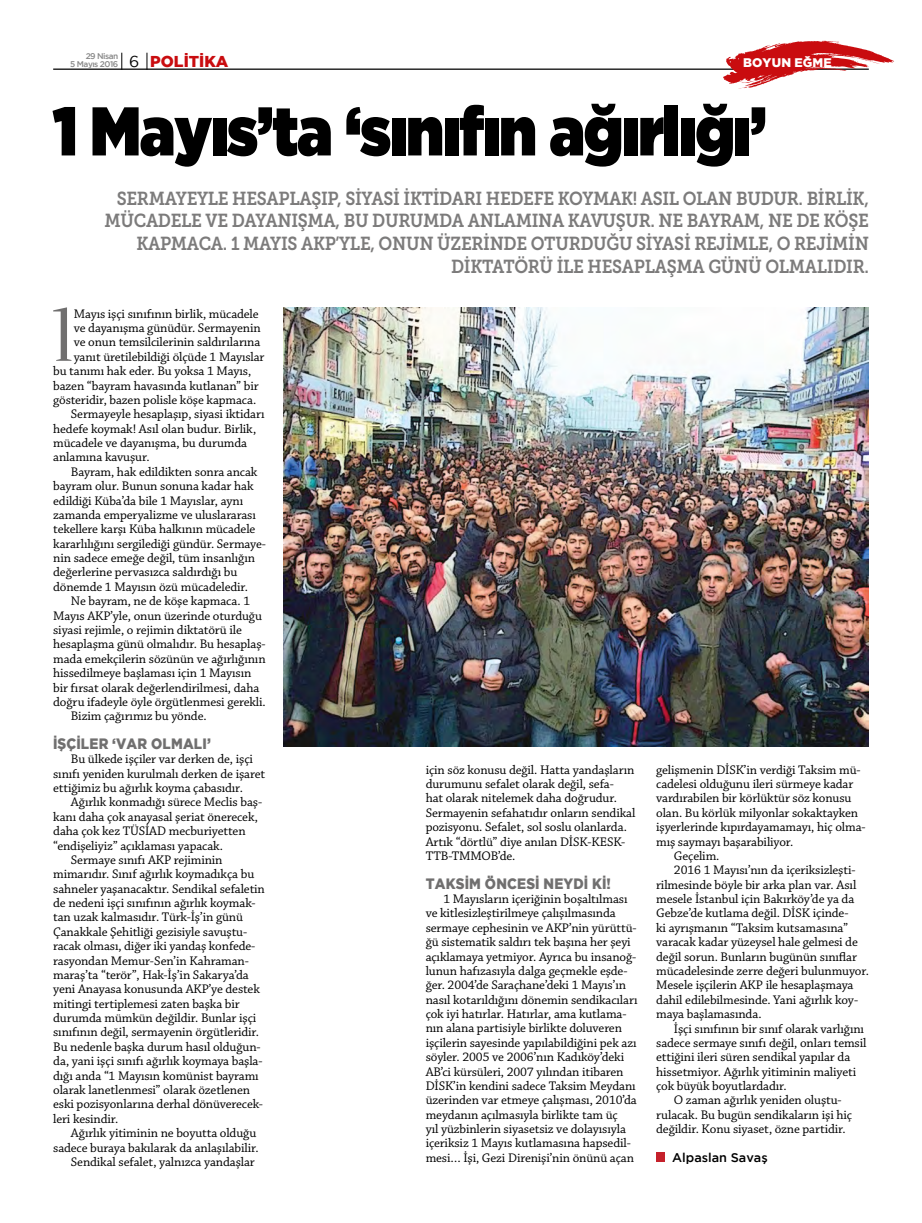
<style>
.page{position:relative;width:922px;height:1223px;background:#fff}
.page>*{position:absolute;margin:0;border:0;box-sizing:border-box;transform-origin:0 0}
.t1{font:74.75px "Oranienbaum";color:#706f6f}
.t2{font:900 68.75px "Gotham";letter-spacing:-.02em;color:#000;scale:.85 1}
.t3{font:18.75px/22.5px "Museo Slab 700";letter-spacing:-.02em;color:#7c7b7b;text-align:right;scale:.9 1}
.t4{font:800 15px "Gotham";letter-spacing:.015em;color:#706f6f;scale:.9 1}
.t5{font:13.12px/14.4px "Chaparral Pro";letter-spacing:-.01em;color:#000}
.t6{font:500 12.62px "Gotham";color:#000}
.t7{font:800 12.38px "Gotham";letter-spacing:.015em;color:#fff}
.t8{font:500 8.25px "Gotham";letter-spacing:-.06em;color:#878787}
.s1{font-weight:400;font-size:15.75px;color:#000}
.s2{font-weight:800;font-size:15.75px;color:#c90c0f}
</style>
<div class="page">
<hr style="left:53px;top:69px;width:815px;height:1px;background:#000">
<svg style="left:121px;top:53px;width:1px;height:17px"></svg>
<svg style="left:147px;top:53px;width:1px;height:17px"></svg>
<svg style="left:722px;top:41px;width:172px;height:48px"></svg>
<div style="left:656px;top:1152px;width:8px;height:9px;background:#c5212b"></div>
<img style="left:283px;top:307px;width:585px;height:439px">
<p class="t8" style="left:86px;top:51px;width:34px">29 Nisan</p>
<p class="t8" style="left:70px;top:59px;width:159px">5 Mayıs 2016 <span class="s1">6</span> <span class="s2">POLİTİKA</span></p>
<p class="t7" style="left:742px;top:56px;width:89px">BOYUN EĞME</p>
<h2 class="t2" style="left:53px;top:91px;width:840px">1 Mayıs’ta ‘sınıfın ağırlığı’</h2>
<p class="t3" style="left:104px;top:187px;width:850px">SERMAYEYLE HESAPLAŞIP, SIYASI IKTIDARI HEDEFE KOYMAK! ASIL OLAN BUDUR. BIRLIK, MÜCADELE VE DAYANIŞMA, BU DURUMDA ANLAMINA KAVUŞUR. NE BAYRAM, NE DE KÖŞE KAPMACA. 1 MAYIS AKP’YLE, ONUN ÜZERINDE OTURDUĞU SIYASI REJIMLE, O REJIMIN DIKTATÖRÜ ILE HESAPLAŞMA GÜNÜ OLMALIDIR.</p>
<h1 class="t1" style="left:52px;top:294px;width:23px">1</h1>
<p class="t5" style="left:74px;top:307px;width:186px">Mayıs işçi sınıfının birlik, mücadele</p>
<p class="t5" style="left:74px;top:321px;width:188px">ve dayanışma günüdür. Sermayenin</p>
<p class="t5" style="left:74px;top:335px;width:188px">ve onun temsilcilerinin saldırılarına</p>
<p class="t5" style="left:74px;top:350px;width:192px">yanıt üretilebildiği ölçüde 1 Mayıslar</p>
<p class="t5" style="left:53px;top:364px;width:200px">bu tanımı hak eder. Bu yoksa 1 Mayıs,</p>
<p class="t5" style="left:53px;top:379px;width:207px">bazen “bayram havasında kutlanan” bir</p>
<p class="t5" style="left:53px;top:393px;width:204px">gösteridir, bazen polisle köşe kapmaca.</p>
<p class="t5" style="left:71px;top:407px;width:195px">Sermayeyle hesaplaşıp, siyasi iktidarı</p>
<p class="t5" style="left:53px;top:422px;width:204px">hedefe koymak! Asıl olan budur. Birlik,</p>
<p class="t5" style="left:53px;top:436px;width:195px">mücadele ve dayanışma, bu durumda</p>
<p class="t5" style="left:53px;top:450px;width:98px">anlamına kavuşur.</p>
<p class="t5" style="left:71px;top:465px;width:188px">Bayram, hak edildikten sonra ancak</p>
<p class="t5" style="left:53px;top:479px;width:202px">bayram olur. Bunun sonuna kadar hak</p>
<p class="t5" style="left:53px;top:494px;width:191px">edildiği Küba’da bile 1 Mayıslar, aynı</p>
<p class="t5" style="left:53px;top:508px;width:204px">zamanda emperyalizme ve uluslararası</p>
<p class="t5" style="left:53px;top:522px;width:204px">tekellere karşı Küba halkının mücadele</p>
<p class="t5" style="left:53px;top:537px;width:214px">kararlılığını sergilediği gündür. Sermaye-</p>
<p class="t5" style="left:53px;top:551px;width:203px">nin sadece emeğe değil, tüm insanlığın</p>
<p class="t5" style="left:53px;top:565px;width:186px">değerlerine pervasızca saldırdığı bu</p>
<p class="t5" style="left:53px;top:580px;width:196px">dönemde 1 Mayısın özü mücadeledir.</p>
<p class="t5" style="left:71px;top:594px;width:181px">Ne bayram, ne de köşe kapmaca. 1</p>
<p class="t5" style="left:53px;top:609px;width:210px">Mayıs AKP’yle, onun üzerinde oturduğu</p>
<p class="t5" style="left:53px;top:623px;width:190px">siyasi rejimle, o rejimin diktatörü ile</p>
<p class="t5" style="left:53px;top:637px;width:214px">hesaplaşma günü olmalıdır. Bu hesaplaş-</p>
<p class="t5" style="left:53px;top:652px;width:214px">mada emekçilerin sözünün ve ağırlığının</p>
<p class="t5" style="left:53px;top:666px;width:200px">hissedilmeye başlaması için 1 Mayısın</p>
<p class="t5" style="left:53px;top:680px;width:208px">bir fırsat olarak değerlendirilmesi, daha</p>
<p class="t5" style="left:53px;top:695px;width:214px">doğru ifadeyle öyle örgütlenmesi gerekli.</p>
<p class="t5" style="left:71px;top:709px;width:137px">Bizim çağırımız bu yönde.</p>
<p class="t4" style="left:53px;top:735px;width:177px">İŞÇİLER ‘VAR OLMALI’</p>
<p class="t5" style="left:53px;top:752px;width:213px;text-indent:18px">Bu ülkede işçiler var derken de, işçi sınıfı yeniden kurulmalı derken de işaret ettiğimiz bu ağırlık koyma çabasıdır.</p>
<p class="t5" style="left:71px;top:795px;width:193px">Ağırlık konmadığı sürece Meclis baş-</p>
<p class="t5" style="left:53px;top:810px;width:206px">kanı daha çok anayasal şeriat önerecek,</p>
<p class="t5" style="left:53px;top:824px;width:194px">daha çok kez TÜSİAD mecburiyetten</p>
<p class="t5" style="left:53px;top:838px;width:171px">“endişeliyiz” açıklaması yapacak.</p>
<p class="t5" style="left:71px;top:853px;width:153px">Sermaye sınıfı AKP rejiminin</p>
<p class="t5" style="left:53px;top:867px;width:202px">mimarıdır. Sınıf ağırlık koymadıkça bu</p>
<p class="t5" style="left:53px;top:881px;width:213px">sahneler yaşanacaktır. Sendikal sefaletin</p>
<p class="t5" style="left:53px;top:896px;width:204px">de nedeni işçi sınıfının ağırlık koymak-</p>
<p class="t5" style="left:53px;top:910px;width:191px">tan uzak kalmasıdır. Türk-İş’in günü</p>
<p class="t5" style="left:53px;top:925px;width:195px">Çanakkale Şehitliği gezisiyle savuştu-</p>
<p class="t5" style="left:53px;top:939px;width:204px">racak olması, diğer iki yandaş konfede-</p>
<p class="t5" style="left:53px;top:953px;width:197px">rasyondan Memur-Sen’in Kahraman-</p>
<p class="t5" style="left:53px;top:968px;width:197px">maraş’ta “terör”, Hak-İş’in Sakarya’da</p>
<p class="t5" style="left:53px;top:982px;width:208px">yeni Anayasa konusunda AKP’ye destek</p>
<p class="t5" style="left:53px;top:996px;width:188px">mitingi tertiplemesi zaten başka bir</p>
<p class="t5" style="left:53px;top:1011px;width:205px">durumda mümkün değildir. Bunlar işçi</p>
<p class="t5" style="left:53px;top:1025px;width:207px">sınıfının değil, sermayenin örgütleridir.</p>
<p class="t5" style="left:53px;top:1040px;width:209px">Bu nedenle başka durum hasıl olduğun-</p>
<p class="t5" style="left:53px;top:1054px;width:211px">da, yani işçi sınıfı ağırlık koymaya başla-</p>
<p class="t5" style="left:53px;top:1068px;width:207px">dığı anda “1 Mayısın komünist bayramı</p>
<p class="t5" style="left:53px;top:1083px;width:198px">olarak lanetlenmesi” olarak özetlenen</p>
<p class="t5" style="left:53px;top:1097px;width:211px">eski pozisyonlarına derhal dönüverecek-</p>
<p class="t5" style="left:53px;top:1111px;width:67px">leri kesindir.</p>
<p class="t5" style="left:71px;top:1126px;width:187px">Ağırlık yitiminin ne boyutta olduğu</p>
<p class="t5" style="left:53px;top:1140px;width:207px">sadece buraya bakılarak da anlaşılabilir.</p>
<p class="t5" style="left:71px;top:1155px;width:185px">Sendikal sefalet, yalnızca yandaşlar</p>
<p class="t5" style="left:425px;top:763px;width:211px">için söz konusu değil. Hatta yandaşların durumunu sefalet olarak değil, sefa-<br>hat olarak nitelemek daha doğrudur.<br>Sermayenin sefahatıdır onların sendikal pozisyonu. Sefalet, sol soslu olanlarda.<br>Artık “dörtlü” diye anılan DİSK-KESK-TTB-TMMOB’de.</p>
<p class="t4" style="left:425px;top:874px;width:11px">TAKSI</p>
<p class="t4" style="left:469px;top:874px;width:62px">M ÖNCESI</p>
<p class="t4" style="left:543px;top:874px;width:22px">NEYDI</p>
<p class="t4" style="left:592px;top:874px;width:22px">KI !</p>
<p class="t5" style="left:425px;top:892px;width:213px;text-indent:18px">1 Mayısların içeriğinin boşaltılması ve kitlesizleştirilmeye çalışılmasında sermaye cephesinin ve AKP’nin yürüttü&shy;ğü sistematik saldırı tek başına her şeyi açıklamaya yetmiyor. Ayrıca bu insanoğ&shy;lunun hafızasıyla dalga geçmekle eşde&shy;ğer. 2004’de Saraçhane’deki 1 Mayıs’ın nasıl kotarıldığını dönemin sendikacıları çok iyi hatırlar. Hatırlar, ama kutlama&shy;nın alana partisiyle birlikte doluveren işçilerin sayesinde yapılabildiğini pek azı söyler. 2005 ve 2006’nın Kadıköy’deki AB’ci kürsüleri, 2007 yılından itibaren DİSK’in kendini sadece Taksim Meydanı üzerinden var etmeye çalışması, 2010’da meydanın açılmasıyla birlikte tam üç<br>yıl yüzbinlerin siyasetsiz ve dolayısıyla içeriksiz 1 Mayıs kutlamasına hapsedil&shy;mesi… İşi, Gezi Direnişi’nin önünü açan</p>
<p class="t5" style="left:656px;top:763px;width:206px">gelişmenin DİSK’in verdiği Taksim mü-</p>
<p class="t5" style="left:656px;top:777px;width:199px">cadelesi olduğunu ileri sürmeye kadar</p>
<p class="t5" style="left:656px;top:791px;width:197px">vardırabilen bir körlüktür söz konusu</p>
<p class="t5" style="left:656px;top:806px;width:203px">olan. Bu körlük milyonlar sokaktayken</p>
<p class="t5" style="left:656px;top:820px;width:211px">işyerlerinde kıpırdayamamayı, hiç olma-</p>
<p class="t5" style="left:656px;top:834px;width:139px">mış saymayı başarabiliyor.</p>
<p class="t5" style="left:673px;top:849px;width:47px">Geçelim.</p>
<p class="t5" style="left:673px;top:863px;width:183px">2016 1 Mayısı’nın da içeriksizleşti-</p>
<p class="t5" style="left:656px;top:878px;width:202px">rilmesinde böyle bir arka plan var. Asıl</p>
<p class="t5" style="left:656px;top:892px;width:200px">mesele İstanbul için Bakırköy’de ya da</p>
<p class="t5" style="left:656px;top:906px;width:194px">Gebze’de kutlama değil. DİSK içinde-</p>
<p class="t5" style="left:656px;top:921px;width:193px">ki ayrışmanın “Taksim kutsamasına”</p>
<p class="t5" style="left:656px;top:935px;width:203px">varacak kadar yüzeysel hale gelmesi de</p>
<p class="t5" style="left:656px;top:949px;width:202px">değil sorun. Bunların bugünün sınıflar</p>
<p class="t5" style="left:656px;top:964px;width:214px">mücadelesinde zerre değeri bulunmuyor.</p>
<p class="t5" style="left:656px;top:978px;width:199px">Mesele işçilerin AKP ile hesaplaşmaya</p>
<p class="t5" style="left:656px;top:992px;width:203px">dahil edilebilmesinde. Yani ağırlık koy-</p>
<p class="t5" style="left:656px;top:1007px;width:107px">maya başlamasında.</p>
<p class="t5" style="left:673px;top:1021px;width:192px">İşçi sınıfının bir sınıf olarak varlığını</p>
<p class="t5" style="left:656px;top:1036px;width:212px">sadece sermaye sınıfı değil, onları temsil</p>
<p class="t5" style="left:656px;top:1050px;width:196px">ettiğini ileri süren sendikal yapılar da</p>
<p class="t5" style="left:656px;top:1064px;width:201px">hissetmiyor. Ağırlık yitiminin maliyeti</p>
<p class="t5" style="left:656px;top:1079px;width:132px">çok büyük boyutlardadır.</p>
<p class="t5" style="left:673px;top:1093px;width:169px">O zaman ağırlık yeniden oluştu-</p>
<p class="t5" style="left:656px;top:1107px;width:197px">rulacak. Bu bugün sendikaların işi hiç</p>
<p class="t5" style="left:656px;top:1122px;width:191px">değildir. Konu siyaset, özne partidir.</p>
<p class="t6" style="left:672px;top:1150px;width:97px">Alpaslan Savaş</p>
</div>
